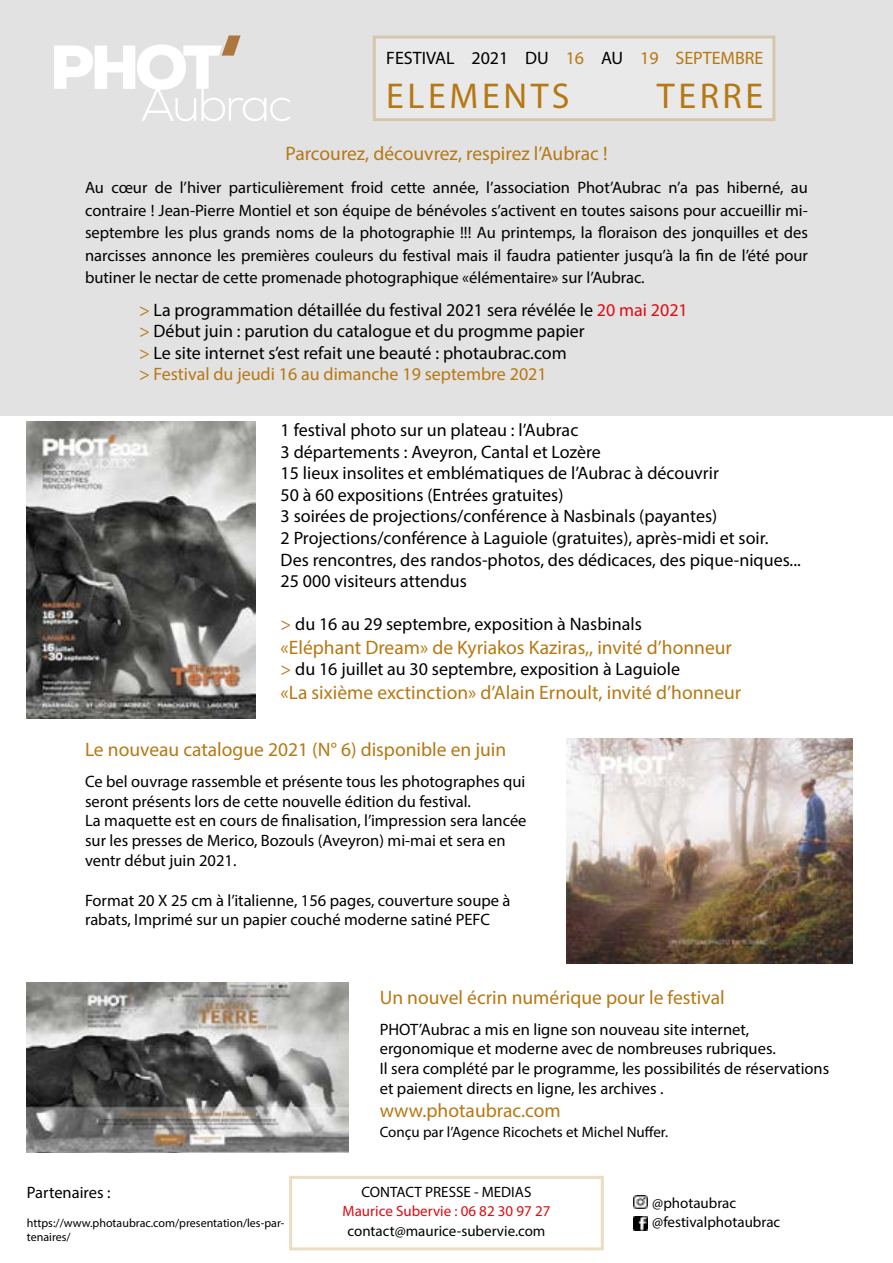
<style>
.page{position:relative;width:893px;height:1263px;background:#fff}
.page>*{position:absolute;margin:0;border:0;box-sizing:border-box;transform-origin:0 0}
.t1{font:36px "Myriad Pro";letter-spacing:.1em;color:#b67813}
.t2{font:19.5px "Myriad Pro";color:#b67813}
.t3{font:18px/21.6px "Myriad Pro";color:#000}
.t4{font:16.5px/19.8px "Myriad Pro";color:#000}
.t5{font:15px/19.4px "Myriad Pro";color:#000}
.t6{font:15px "Myriad Pro";color:#dd0b14}
.t7{font:12px/14.4px "Myriad Pro";color:#000}
.s1{color:#b67813}
.s2{color:#dc0c15}
</style>
<div class="page">
<div style="left:0;top:0;width:893px;height:416px;background:#e2e2e2"></div>
<svg style="left:373px;top:35px;width:402px;height:86px"></svg>
<svg style="left:54px;top:35px;width:236px;height:86px"></svg>
<img style="left:27px;top:422px;width:228px;height:297px">
<img style="left:566px;top:738px;width:286px;height:225px">
<img style="left:27px;top:982px;width:322px;height:170px">
<img style="left:634px;top:1195px;width:14px;height:14px">
<img style="left:634px;top:1216px;width:14px;height:14px">
<p class="t3" style="left:386px;top:47px;width:379px">FESTIVAL 2021 DU <span class="s1">16</span> AU <span class="s1">19 SEPTEMBRE</span></p>
<h1 class="t1" style="left:386px;top:73px;width:185px">ELEMENTS</h1>
<h1 class="t1" style="left:657px;top:73px;width:108px">TERRE</h1>
<p class="t2" style="left:285px;top:142px;width:323px">Parcourez, découvrez, respirez l’Aubrac !</p>
<p class="t4" style="left:85px;top:176px;width:724px;line-height:22.5px;text-align:justify">Au cœur de l’hiver particulièrement froid cette année, l’association Phot’Aubrac n’a pas hiberné, au contraire ! Jean-Pierre Montiel et son équipe de bénévoles s’activent en toutes saisons pour accueillir mi&shy;septembre les plus grands noms de la photographie !!! Au printemps, la floraison des jonquilles et des narcisses annonce les premières couleurs du festival mais il faudra patienter jusqu’à la fin de l’été pour butiner le nectar de cette promenade photographique «élémentaire» sur l’Aubrac.</p>
<p class="t3" style="left:139px;top:298px;width:550px"><span class="s1">&gt;</span> La programmation détaillée du festival 2021 sera révélée le <span class="s2">20 mai 2021 </span><span class="s1">&gt;</span> Début juin : parution du catalogue et du progmme papier<br><span class="s1">&gt;</span> Le site internet s’est refait une beauté : photaubrac.com<br><span class="s1">&gt; Festival du jeudi 16 au dimanche 19 septembre 2021</span></p>
<p class="t3" style="left:281px;top:419px;width:522px">1 festival photo sur un plateau : l’Aubrac<br>3 départements : Aveyron, Cantal et Lozère<br>15 lieux insolites et emblématiques de l’Aubrac à découvrir<br>50 à 60 expositions (Entrées gratuites)<br>3 soirées de projections/conférence à Nasbinals (payantes)<br>2 Projections/conférence à Laguiole (gratuites), après-midi et soir.<br>Des rencontres, des randos-photos, des dédicaces, des pique-niques...<br>25 000 visiteurs attendus</p>
<p class="t3" style="left:281px;top:613px;width:363px"><span class="s1">&gt;</span> du 16 au 29 septembre, exposition à Nasbinals</p>
<p class="t2" style="left:281px;top:635px;width:453px">«Eléphant Dream» de Kyriakos Kaziras,, invité d’honneur</p>
<p class="t3" style="left:281px;top:658px;width:401px"><span class="s1">&gt;</span> du 16 juillet au 30 septembre, exposition à Laguiole</p>
<p class="t2" style="left:281px;top:680px;width:462px">«La sixième exctinction» d’Alain Ernoult, invité d’honneur</p>
<p class="t2" style="left:85px;top:738px;width:423px">Le nouveau catalogue 2021 (N° 6) disponible en juin</p>
<p class="t4" style="left:85px;top:771px;width:443px">Ce bel ouvrage rassemble et présente tous les photographes qui seront présents lors de cette nouvelle édition du festival.<br>La maquette est en cours de finalisation, l’impression sera lancée sur les presses de Merico, Bozouls (Aveyron) mi-mai et sera en ventr début juin 2021.</p>
<p class="t4" style="left:85px;top:890px;width:427px">Format 20 X 25 cm à l’italienne, 156 pages, couverture soupe à rabats, Imprimé sur un papier couché moderne satiné PEFC</p>
<p class="t4" style="left:27px;top:1182px;width:85px">Partenaires :</p>
<p class="t7" style="left:27px;top:1215px;width:259px">https://www.photaubrac.com/presentation/les-par&shy;tenaires/</p>
<p class="t2" style="left:380px;top:985px;width:347px">Un nouvel écrin numérique pour le festival</p>
<p class="t4" style="left:380px;top:1019px;width:451px">PHOT’Aubrac a mis en ligne son nouveau site internet, ergonomique et moderne avec de nombreuses rubriques.<br>Il sera complété par le programme, les possibilités de réservations et paiement directs en ligne, les archives .</p>
<p class="t2" style="left:380px;top:1099px;width:182px">www.photaubrac.com</p>
<p class="t5" style="left:380px;top:1122px;width:290px">Conçu par l’Agence Ricochets et Michel Nuffer.</p>
<p class="t5" style="left:362px;top:1182px;width:171px">CONTACT PRESSE - MEDIAS</p>
<p class="t6" style="left:343px;top:1202px;width:209px">Maurice Subervie : 06 82 30 97 27</p>
<p class="t5" style="left:347px;top:1221px;width:199px">contact@maurice-subervie.com</p>
<p class="t5" style="left:652px;top:1193px;width:129px">@photaubrac @festivalphotaubrac</p>
</div>
